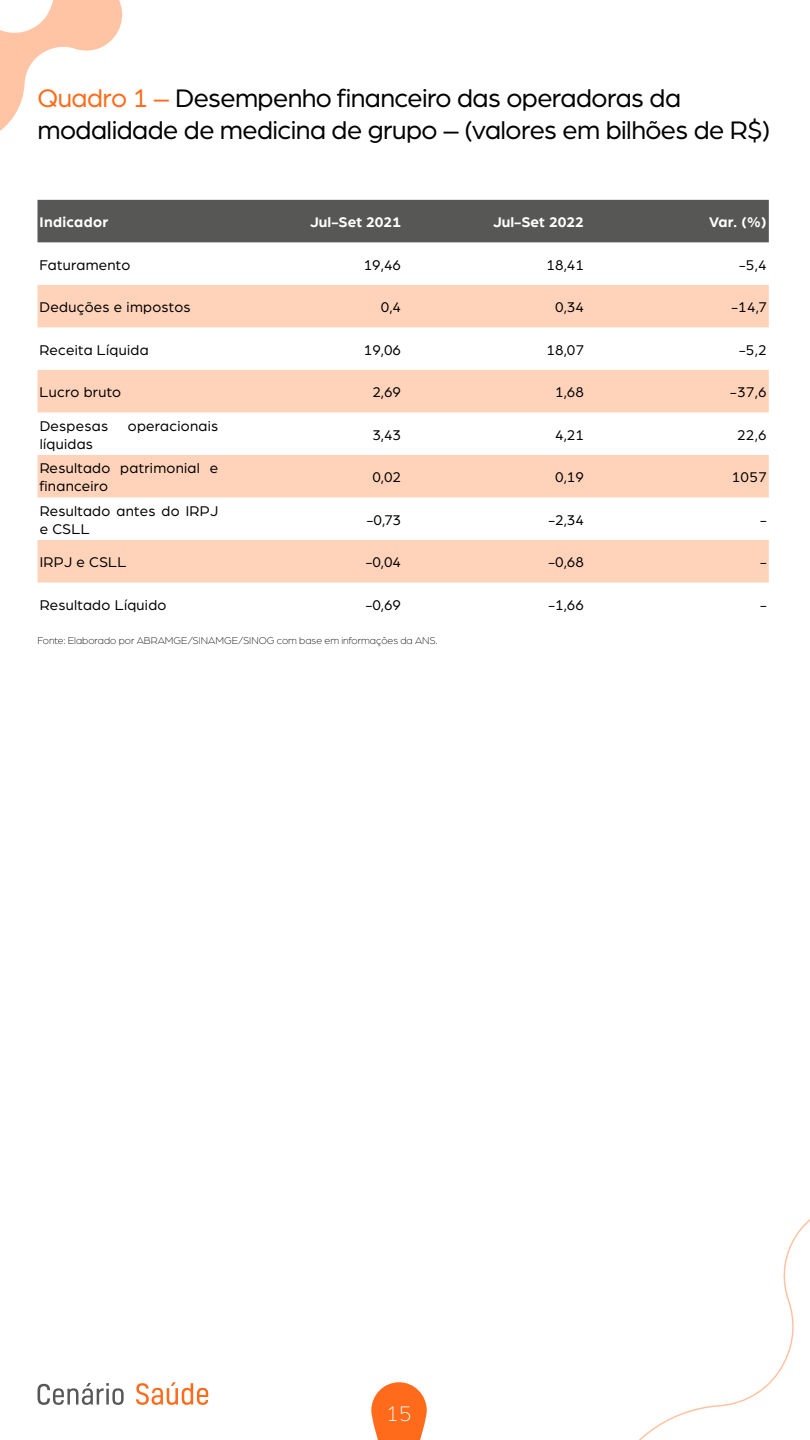
<style>
.page{position:relative;width:810px;height:1440px;background:#fff}
.page>*{position:absolute;margin:0;border:0;box-sizing:border-box;transform-origin:0 0}
.t1{font:27px/32.4px "Arboria";letter-spacing:-.02em;color:#000}
.t2{font:300 22.5px "Arboria";color:#fff}
.t3{font:15px/18px "Arboria";letter-spacing:.02em;color:#000}
.t4{font:700 15px "Arboria";color:#fff}
.t5{font:700 15px "Arboria";letter-spacing:.02em;color:#fff}
.t6{font:300 10.5px "Arboria";color:#000}
.s1{color:#ff6b1a}
</style>
<div class="page">
<svg style="left:371px;top:1382px;width:56px;height:58px"></svg>
<svg style="left:38px;top:1383px;width:86px;height:22px"></svg>
<svg style="left:136px;top:1382px;width:72px;height:23px"></svg>
<svg style="left:639px;top:1219px;width:171px;height:221px"></svg>
<svg style="left:0;top:0;width:123px;height:131px"></svg>
<div style="left:38px;top:200px;width:731px;height:42px;background:#575756"></div>
<svg style="left:38px;top:285px;width:731px;height:298px;fill:#ffd3ba"></svg>
<h1 class="t1" style="left:38px;top:80px;width:734px"><span class="s1">Quadro 1 –</span> Desempenho financeiro das operadoras da modalidade de medicina de grupo – (valores em bilhões de R$)</h1>
<p class="t5" style="left:40px;top:212px;width:70px">Indicador</p>
<p class="t4" style="left:310px;top:212px;width:92px">Jul-Set 2021</p>
<p class="t4" style="left:493px;top:212px;width:92px">Jul-Set 2022</p>
<p class="t4" style="left:709px;top:212px;width:59px">Var. (%)</p>
<p class="t3" style="left:40px;top:255px;width:92px">Faturamento</p>
<p class="t3" style="left:364px;top:255px;width:39px">19,46</p>
<p class="t3" style="left:547px;top:255px;width:39px">18,41</p>
<p class="t3" style="left:739px;top:255px;width:29px">-5,4</p>
<p class="t3" style="left:40px;top:298px;width:153px">Deduções e impostos</p>
<p class="t3" style="left:381px;top:298px;width:22px">0,4</p>
<p class="t3" style="left:555px;top:298px;width:30px">0,34</p>
<p class="t3" style="left:731px;top:298px;width:37px">-14,7</p>
<p class="t3" style="left:40px;top:340px;width:111px">Receita Líquida</p>
<p class="t3" style="left:364px;top:340px;width:39px">19,06</p>
<p class="t3" style="left:547px;top:340px;width:39px">18,07</p>
<p class="t3" style="left:739px;top:340px;width:29px">-5,2</p>
<p class="t3" style="left:40px;top:383px;width:83px">Lucro bruto</p>
<p class="t3" style="left:372px;top:383px;width:30px">2,69</p>
<p class="t3" style="left:555px;top:383px;width:30px">1,68</p>
<p class="t3" style="left:730px;top:383px;width:38px">-37,6</p>
<p class="t3" style="left:40px;top:416px;width:70px">Despesas</p>
<p class="t3" style="left:128px;top:416px;width:92px">operacionais</p>
<p class="t3" style="left:40px;top:434px;width:55px">líquidas</p>
<p class="t3" style="left:372px;top:425px;width:30px">3,43</p>
<p class="t3" style="left:555px;top:425px;width:30px">4,21</p>
<p class="t3" style="left:737px;top:425px;width:31px">22,6</p>
<p class="t3" style="left:40px;top:459px;width:180px">Resultado patrimonial e financeiro</p>
<p class="t3" style="left:372px;top:468px;width:30px">0,02</p>
<p class="t3" style="left:555px;top:468px;width:30px">0,19</p>
<p class="t3" style="left:732px;top:468px;width:36px">1057</p>
<p class="t3" style="left:40px;top:501px;width:180px">Resultado antes do IRPJ e CSLL</p>
<p class="t3" style="left:367px;top:510px;width:36px">-0,73</p>
<p class="t3" style="left:549px;top:510px;width:37px">-2,34</p>
<p class="t3" style="left:760px;top:510px;width:8px">-</p>
<p class="t3" style="left:40px;top:553px;width:88px">IRPJ e CSLL</p>
<p class="t3" style="left:366px;top:553px;width:37px">-0,04</p>
<p class="t3" style="left:549px;top:553px;width:37px">-0,68</p>
<p class="t3" style="left:760px;top:553px;width:8px">-</p>
<p class="t3" style="left:40px;top:595px;width:128px">Resultado Líquido</p>
<p class="t3" style="left:366px;top:595px;width:37px">-0,69</p>
<p class="t3" style="left:549px;top:595px;width:37px">-1,66</p>
<p class="t3" style="left:760px;top:595px;width:8px">-</p>
<p class="t6" style="left:38px;top:634px;width:402px">Fonte: Elaborado por ABRAMGE/SINAMGE/SINOG com base em informações da ANS.</p>
<h2 class="t2" style="left:386px;top:1399px;width:27px">15</h2>
</div>
